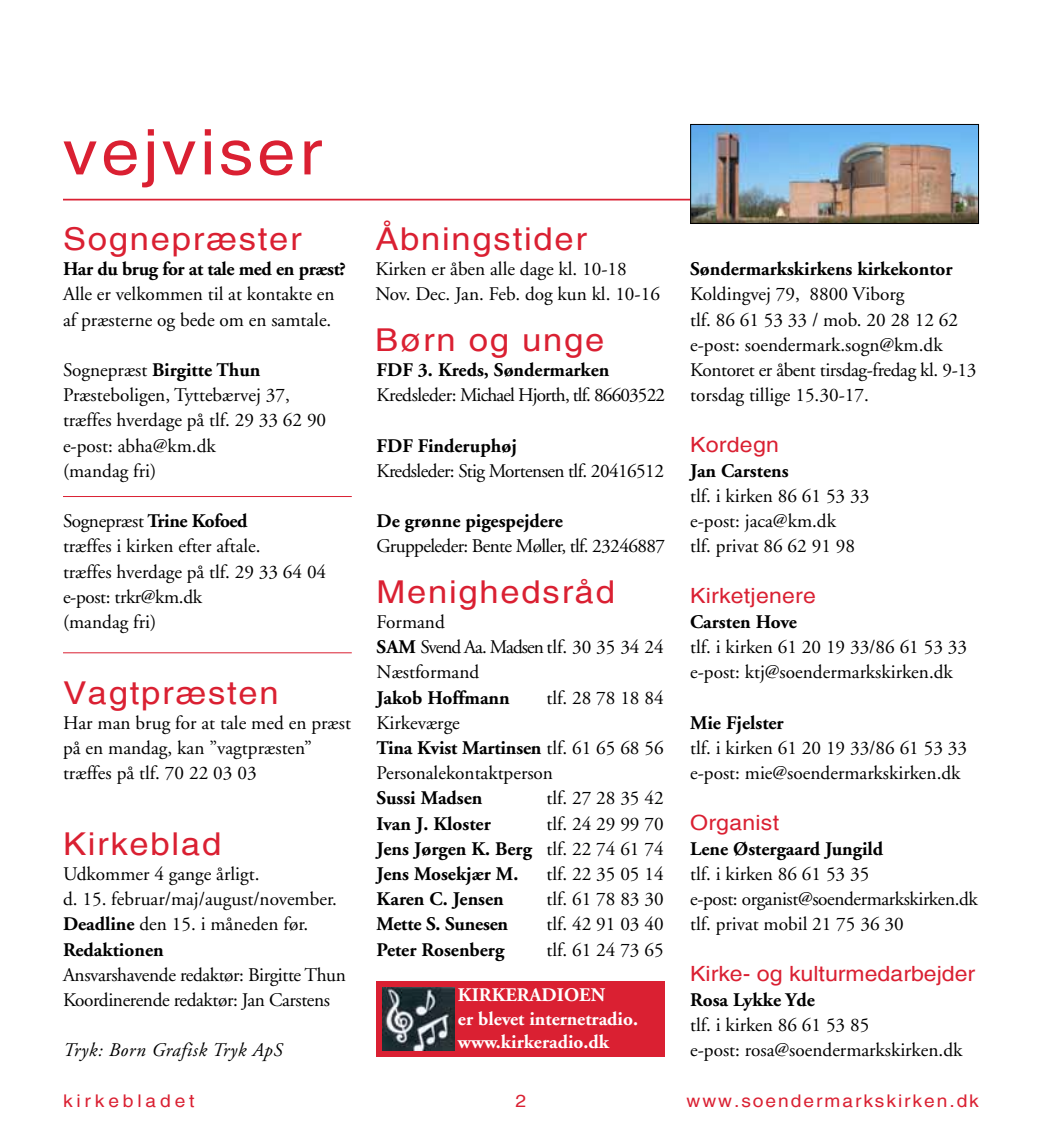
<style>
.page{position:relative;width:1042px;height:1141px;background:#fff}
.page>*{position:absolute;margin:0;border:0;box-sizing:border-box;transform-origin:0 0}
.t1{font:63px "Helvetica";letter-spacing:.05em;color:#da2032;scale:1.1 1}
.t2{font:31.5px "Helvetica";letter-spacing:.05em;color:#da2032;scale:1.1 1}
.t3{font:21px "Helvetica";color:#da2032;scale:1.1 1}
.t4{font:19.25px/25.2px "Adobe Garamond";color:#000}
.t5{font:700 19.25px/25.2px "Adobe Garamond";color:#000;text-align:justify}
.t6{font:19.25px/25.2px "Adobe Garamond";letter-spacing:-.02em;color:#000}
.t7{font:19.25px "Adobe Garamond";letter-spacing:-.03em;color:#000}
.t8{font:700 19.25px/23.6px "Adobe Garamond";color:#fff}
.t9{font:19.25px "Adobe Garamond";letter-spacing:-.045em;color:#000}
.t10{font:700 19.25px "Adobe Garamond";letter-spacing:-.02em;color:#000}
.t11{font:italic 19.25px "Adobe Garamond";letter-spacing:.03em;color:#000}
.t12{font:17.5px "Helvetica";letter-spacing:.1em;color:#da2032;scale:1.1 1}
.t13{font:17.5px "Helvetica";letter-spacing:.2em;color:#da2032;scale:1.1 1}
.s1{font-weight:700}
.s2{font-weight:400}
</style>
<div class="page">
<hr style="left:63px;top:199px;width:916px;height:1px;background:#da2032">
<img style="left:692px;top:126px;width:285px;height:96px">
<div style="left:690px;top:124px;width:289px;height:100px;border:1px solid #000"></div>
<hr style="left:63px;top:496px;width:289px;height:1px;background:#da2032">
<hr style="left:63px;top:652px;width:289px;height:1px;background:#da2032">
<div style="left:377px;top:981px;width:288px;height:75px;background:#da2032"></div>
<img style="left:382px;top:987px;width:72px;height:63px">
<h1 class="t1" style="left:63px;top:116px;width:237px">vejviser</h1>
<h2 class="t2" style="left:63px;top:221px;width:218px">Sognepræster</h2>
<p class="t10" style="left:63px;top:259px;width:284px">Har du brug for at tale med en præst?</p>
<p class="t4" style="left:63px;top:282px;width:273px">Alle er velkommen til at kontakte en af præsterne og bede om en samtale.</p>
<p class="t4" style="left:63px;top:358px;width:265px">Sognepræst <span class="s1">Birgitte Thun<br></span>Præsteboligen, Tyttebærvej 37, træffes hverdage på tlf. 29 33 62 90 e-post: abha@km.dk<br>(mandag fri)</p>
<p class="t4" style="left:63px;top:509px;width:265px">Sognepræst <span class="s1">Trine Kofoed<br></span>træffes i kirken efter aftale.<br>træffes hverdage på tlf. 29 33 64 04 e-post: trkr@km.dk<br>(mandag fri)</p>
<h2 class="t2" style="left:63px;top:674px;width:198px">Vagtpræsten</h2>
<p class="t4" style="left:63px;top:711px;width:290px">Har man brug for at tale med en præst på en mandag, kan ”vagtpræsten” træffes på tlf. 70 22 03 03</p>
<h2 class="t2" style="left:63px;top:825px;width:145px">Kirkeblad</h2>
<p class="t4" style="left:63px;top:862px;width:276px">Udkommer 4 gange årligt.<br>d. 15. februar/maj/august/november.<br><span class="s1">Deadline</span> den 15. i måneden før.<br><span class="s1">Redaktionen</span></p>
<p class="t6" style="left:63px;top:963px;width:284px">Ansvarshavende redaktør: Birgitte Thun<br>Koordinerende redaktør: Jan Carstens</p>
<p class="t11" style="left:63px;top:1040px;width:221px">Tryk: Born Grafisk Tryk ApS</p>
<h2 class="t2" style="left:375px;top:221px;width:194px">Åbningstider</h2>
<p class="t4" style="left:375px;top:257px;width:286px">Kirken er åben alle dage kl. 10-18<br>Nov. Dec. Jan. Feb. dog kun kl. 10-16</p>
<h2 class="t2" style="left:375px;top:321px;width:210px">Børn og unge</h2>
<p class="t5" style="left:377px;top:358px;width:234px">FDF 3. Kreds, Søndermarken</p>
<p class="t9" style="left:377px;top:385px;width:290px">Kredsleder: Michael Hjorth, tlf. 86603522</p>
<p class="t5" style="left:377px;top:433px;width:142px">FDF Finderuphøj</p>
<p class="t7" style="left:377px;top:460px;width:289px">Kredsleder: Stig Mortensen tlf. 20416512</p>
<p class="t5" style="left:377px;top:509px;width:188px">De grønne pigespejdere</p>
<p class="t7" style="left:377px;top:536px;width:290px">Gruppeleder: Bente Møller, tlf. 23246887</p>
<h2 class="t2" style="left:377px;top:573px;width:218px">Menighedsråd</h2>
<p class="t4" style="left:377px;top:610px;width:288px">Formand<br><span class="s1">SAM</span> Svend Aa. Madsen tlf. 30 35 34 24<br>Næstformand</p>
<p class="t5" style="left:377px;top:685px;width:135px">Jakob Hoffmann</p>
<p class="t4" style="left:547px;top:685px;width:119px">tlf. 28 78 18 84</p>
<p class="t4" style="left:377px;top:711px;width:288px">Kirkeværge<br><span class="s1">Tina Kvist Martinsen</span> tlf. 61 65 68 56<br>Personalekontaktperson</p>
<p class="t5" style="left:377px;top:786px;width:107px">Sussi Madsen</p>
<p class="t4" style="left:547px;top:786px;width:119px">tlf. 27 28 35 42</p>
<p class="t5" style="left:377px;top:811px;width:116px">Ivan J. Kloster</p>
<p class="t5" style="left:377px;top:811px;width:288px;text-indent:170px"><span class="s2">tlf. 24 29 99 70<br></span>Jens Jørgen K. Berg <span class="s2">tlf. 22 74 61 74<br></span>Jens Mosekjær M.</p>
<p class="t4" style="left:547px;top:862px;width:119px">tlf. 22 35 05 14</p>
<p class="t5" style="left:377px;top:887px;width:129px">Karen C. Jensen</p>
<p class="t4" style="left:547px;top:887px;width:119px">tlf. 61 78 83 30</p>
<p class="t5" style="left:377px;top:912px;width:133px">Mette S. Sunesen</p>
<p class="t4" style="left:547px;top:912px;width:119px">tlf. 42 91 03 40</p>
<p class="t5" style="left:377px;top:937px;width:129px">Peter Rosenberg</p>
<p class="t4" style="left:547px;top:937px;width:119px">tlf. 61 24 73 65</p>
<p class="t8" style="left:458px;top:984px;width:182px">KIRKERADIOEN<br>er blevet internetradio. www.kirkeradio.dk</p>
<p class="t5" style="left:690px;top:257px;width:264px">Søndermarkskirkens kirkekontor</p>
<p class="t4" style="left:690px;top:282px;width:288px">Koldingvej 79, 8800 Viborg<br>tlf. 86 61 53 33 / mob. 20 28 12 62 e-post: soendermark.sogn@km.dk<br>Kontoret er åbent tirsdag-fredag kl. 9-13 torsdag tillige 15.30-17.</p>
<p class="t3" style="left:690px;top:432px;width:82px">Kordegn</p>
<p class="t5" style="left:690px;top:459px;width:100px">Jan Carstens</p>
<p class="t4" style="left:690px;top:484px;width:181px">tlf. i kirken 86 61 53 33 e-post: jaca@km.dk<br>tlf. privat 86 62 91 98</p>
<p class="t3" style="left:690px;top:583px;width:116px">Kirketjenere</p>
<p class="t5" style="left:690px;top:610px;width:108px">Carsten Hove</p>
<p class="t4" style="left:690px;top:635px;width:278px">tlf. i kirken 61 20 19 33/86 61 53 33 e-post: ktj@soendermarkskirken.dk</p>
<p class="t5" style="left:690px;top:711px;width:95px">Mie Fjelster</p>
<p class="t4" style="left:690px;top:736px;width:278px">tlf. i kirken 61 20 19 33/86 61 53 33 e-post: mie@soendermarkskirken.dk</p>
<p class="t3" style="left:690px;top:810px;width:82px">Organist</p>
<p class="t5" style="left:690px;top:837px;width:195px">Lene Østergaard Jungild</p>
<p class="t6" style="left:690px;top:862px;width:289px">tlf. i kirken 86 61 53 35<br>e-post: organist@soendermarkskirken.dk tlf. privat mobil 21 75 36 30</p>
<p class="t3" style="left:690px;top:961px;width:261px">Kirke- og kulturmedarbejder</p>
<p class="t5" style="left:690px;top:988px;width:126px">Rosa Lykke Yde</p>
<p class="t4" style="left:690px;top:1013px;width:274px">tlf. i kirken 86 61 53 85<br>e-post: rosa@soendermarkskirken.dk</p>
<p class="t13" style="left:63px;top:1090px;width:121px">kirkebladet</p>
<p class="t12" style="left:516px;top:1090px;width:11px">2</p>
<p class="t12" style="left:686px;top:1090px;width:267px">www.soendermarkskirken.dk</p>
</div>
